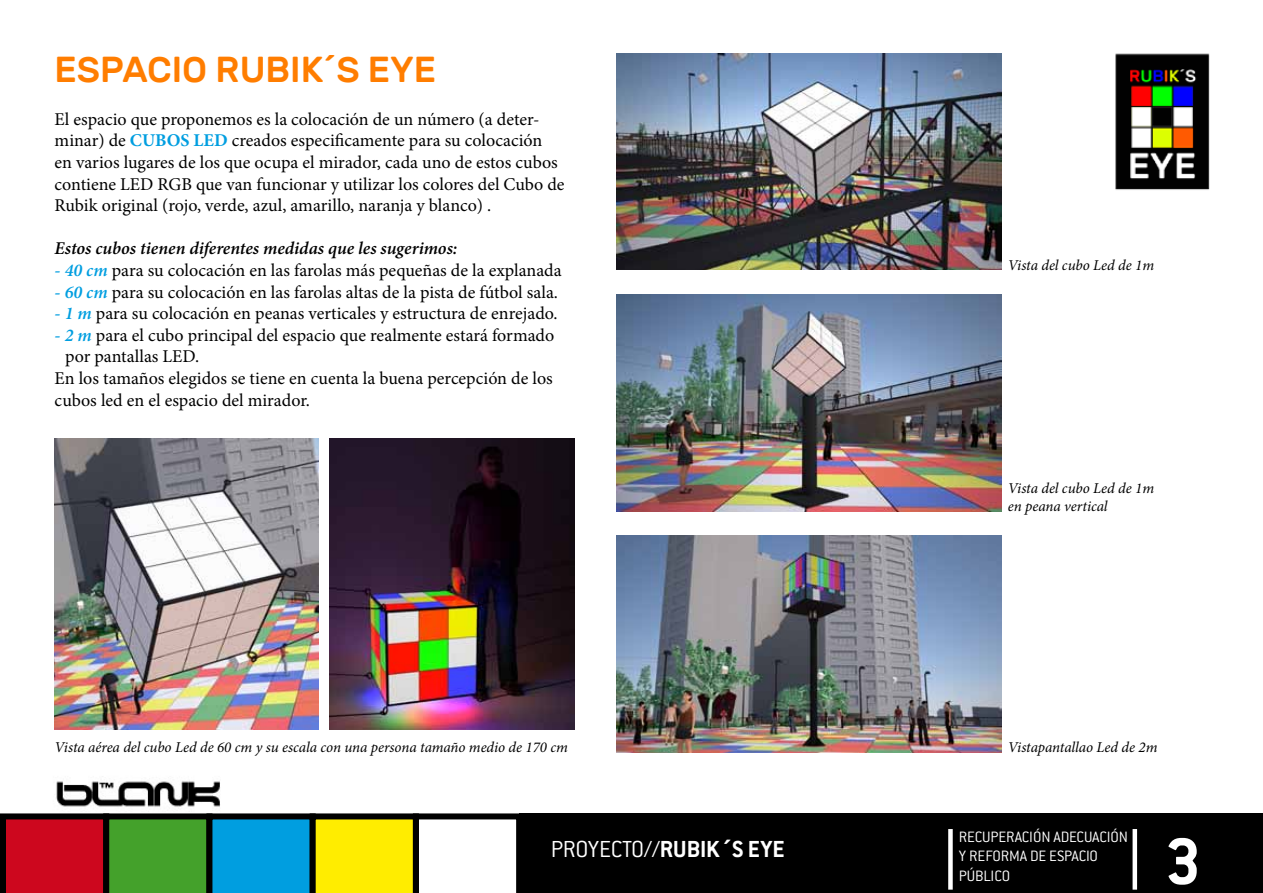
<style>
.page{position:relative;width:1263px;height:893px;background:#fff}
.page>*{position:absolute;margin:0;border:0;box-sizing:border-box;transform-origin:0 0}
.t1{font:700 72px "Conduit ITC";color:#fff}
.t2{font:500 36px "Rubik";color:#ff7d00}
.t3{font:300 25.5px "Conduit ITC";letter-spacing:-.015em;color:#fff}
.t4{font:18px/21.6px "Minion Pro";color:#000}
.t5{font:italic 600 18px "Minion Pro";color:#000}
.t6{font:300 16.5px/19.8px "Conduit ITC";letter-spacing:-.01em;color:#fff}
.t7{font:italic 15px/18px "Minion Pro";letter-spacing:-.005em;color:#000}
.s1{font-weight:700;color:#009ee0}
.s2{font-weight:600;font-style:italic;color:#009ee0}
.s3{font-weight:700}
</style>
<div class="page">
<svg style="left:0;top:813px;width:519px;height:80px"></svg>
<div style="left:519px;top:813px;width:744px;height:80px;background:#000"></div>
<img style="left:44px;top:781px;width:188px;height:48px">
<div style="left:1132px;top:829px;width:5px;height:61px;background:#fff"></div>
<div style="left:948px;top:829px;width:5px;height:61px;background:#fff"></div>
<img style="left:1115px;top:53px;width:95px;height:137px">
<img style="left:617px;top:295px;width:384px;height:216px">
<img style="left:617px;top:536px;width:384px;height:216px">
<img style="left:617px;top:53px;width:384px;height:217px">
<img style="left:55px;top:438px;width:263px;height:292px">
<img style="left:330px;top:438px;width:244px;height:292px">
<h2 class="t2" style="left:55px;top:49px;width:383px">ESPACIO RUBIK´S EYE</h2>
<p class="t4" style="left:55px;top:108px;width:511px">El espacio que proponemos es la colocación de un número (a deter&shy;minar) de <span class="s1">CUBOS LED</span> creados especificamente para su colocación<br>en varios lugares de los que ocupa el mirador, cada uno de estos cubos contiene LED RGB que van funcionar y utilizar los colores del Cubo de Rubik original (rojo, verde, azul, amarillo, naranja y blanco) .</p>
<p class="t5" style="left:55px;top:236px;width:404px">Estos cubos tienen diferentes medidas que les sugerimos:</p>
<p class="t4" style="left:55px;top:259px;width:509px"><span class="s2">- 40 cm</span> para su colocación en las farolas más pequeñas de la explanada</p>
<p class="t4" style="left:55px;top:281px;width:505px"><span class="s2">- 60 cm</span> para su colocación en las farolas altas de la pista de fútbol sala.</p>
<p class="t4" style="left:55px;top:303px;width:504px"><span class="s2">- 1 m</span> para su colocación en peanas verticales y estructura de enrejado.</p>
<p class="t4" style="left:55px;top:324px;width:501px"><span class="s2">- 2 m</span> para el cubo principal del espacio que realmente estará formado</p>
<p class="t4" style="left:65px;top:346px;width:135px">por pantallas LED.</p>
<p class="t4" style="left:55px;top:367px;width:500px">En los tamaños elegidos se tiene en cuenta la buena percepción de los</p>
<p class="t4" style="left:55px;top:389px;width:257px">cubos led en el espacio del mirador.</p>
<p class="t7" style="left:55px;top:738px;width:515px">Vista aérea del cubo Led de 60 cm y su escala con una persona tamaño medio de 170 cm</p>
<h3 class="t3" style="left:551px;top:835px;width:235px">PROYECTO//<span class="s3">RUBIK´S EYE</span></h3>
<p class="t7" style="left:1008px;top:256px;width:148px">Vista del cubo Led de 1m</p>
<p class="t7" style="left:1008px;top:479px;width:148px">Vista del cubo Led de 1m en peana vertical</p>
<p class="t7" style="left:1008px;top:738px;width:151px">Vistapantallao Led de 2m</p>
<p class="t6" style="left:959px;top:827px;width:171px">RECUPERACIÓN ADECUACIÓN<br>Y REFORMA DE ESPACIO<br>PÚBLICO</p>
<h1 class="t1" style="left:1165px;top:819px;width:38px">3</h1>
</div>
